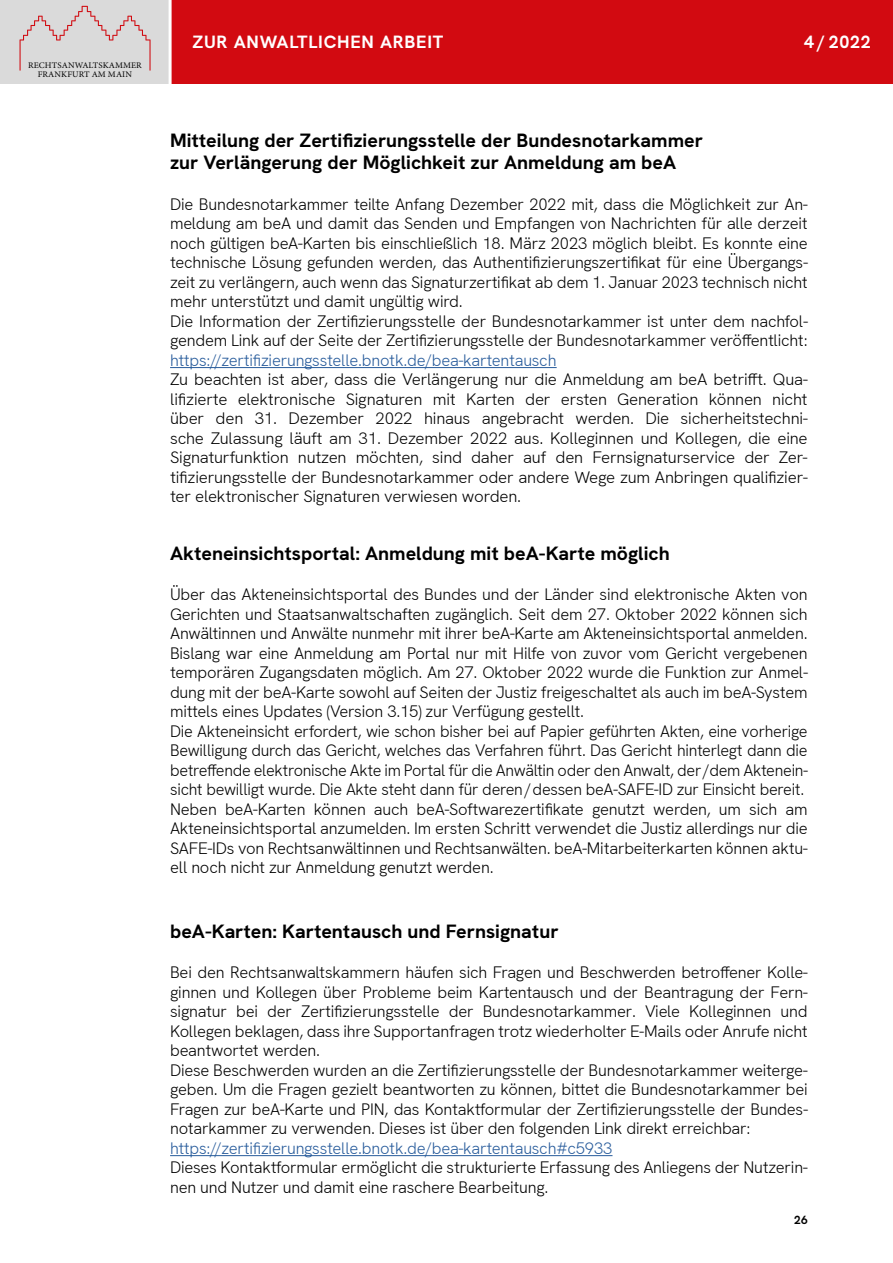
<style>
.page{position:relative;width:893px;height:1263px;background:#fff}
.page>*{position:absolute;margin:0;border:0;box-sizing:border-box;transform-origin:0 0}
.t1{font:700 19.5px/22.5px "HK Grotesk";color:#000}
.t2{font:700 18px "HK Grotesk";letter-spacing:.04em;color:#fff}
.t3{font:300 16.5px/19.5px "HK Grotesk";letter-spacing:-.015em;color:#000}
.t4{font:300 16.5px "HK Grotesk";letter-spacing:-.01em;color:#275b9b}
.t5{font:700 12px "HK Grotesk";color:#000}
.t6{font:8.55px/8.6px "Minion Pro";letter-spacing:.01em;color:#000;text-align:center;scale:1.04 1}
</style>
<div class="page">
<div style="left:0;top:0;width:170px;height:84px;background:#dadada"></div>
<svg style="left:20px;top:6px;width:131px;height:65px"></svg>
<div style="left:170px;top:0;width:723px;height:84px;background:#d20a11"></div>
<hr style="left:169px;top:0;width:3px;height:85px;background:#fff">
<hr style="left:170px;top:367px;width:387px;height:1px;background:#275b9b">
<hr style="left:170px;top:1155px;width:442px;height:1px;background:#275b9b">
<p class="t6" style="left:28px;top:61px;width:111px">RECHTSANWALTSKAMMER<br>FRANKFURT AM MAIN</p>
<p class="t2" style="left:192px;top:30px;width:252px">ZUR ANWALTLICHEN ARBEIT</p>
<p class="t2" style="left:804px;top:30px;width:68px">4 / 2022</p>
<p class="t1" style="left:170px;top:128px;width:534px">Mitteilung der Zertifizierungsstelle der Bundesnotarkammer zur Verlängerung der Möglichkeit zur Anmeldung am beA</p>
<p class="t3" style="left:170px;top:194px;width:639px">Die Bundesnotarkammer teilte Anfang Dezember 2022 mit, dass die Möglichkeit zur An&shy;meldung am beA und damit das Senden und Empfangen von Nachrichten für alle derzeit noch gültigen beA-Karten bis einschließlich 18. März 2023 möglich bleibt. Es konnte eine technische Lösung gefunden werden, das Authentifizierungszertifikat für eine Übergangs&shy;zeit zu verlängern, auch wenn das Signaturzertifikat ab dem 1. Januar 2023 technisch nicht mehr unterstützt und damit ungültig wird.<br>Die Information der Zertifizierungsstelle der Bundesnotarkammer ist unter dem nachfol&shy;gendem Link auf der Seite der Zertifizierungsstelle der Bundesnotarkammer veröffentlicht:</p>
<p class="t4" style="left:170px;top:349px;width:388px">https://zertifizierungsstelle.bnotk.de/bea-kartentausch</p>
<p class="t3" style="left:170px;top:369px;width:639px;text-align:justify">Zu beachten ist aber, dass die Verlängerung nur die Anmeldung am beA betrifft. Qua&shy;lifizierte elektronische Signaturen mit Karten der ersten Generation können nicht über den 31. Dezember 2022 hinaus angebracht werden. Die sicherheitstechni&shy;sche Zulassung läuft am 31. Dezember 2022 aus. Kolleginnen und Kollegen, die eine Signaturfunktion nutzen möchten, sind daher auf den Fernsignaturservice der Zer&shy;tifizierungsstelle der Bundesnotarkammer oder andere Wege zum Anbringen qualifizier&shy;ter elektronischer Signaturen verwiesen worden.</p>
<p class="t1" style="left:170px;top:541px;width:501px">Akteneinsichtsportal: Anmeldung mit beA-Karte möglich</p>
<p class="t3" style="left:170px;top:584px;width:639px">Über das Akteneinsichtsportal des Bundes und der Länder sind elektronische Akten von Gerichten und Staatsanwaltschaften zugänglich. Seit dem 27. Oktober 2022 können sich Anwältinnen und Anwälte nunmehr mit ihrer beA-Karte am Akteneinsichtsportal anmelden.<br>Bislang war eine Anmeldung am Portal nur mit Hilfe von zuvor vom Gericht vergebenen temporären Zugangsdaten möglich. Am 27. Oktober 2022 wurde die Funktion zur Anmel&shy;dung mit der beA-Karte sowohl auf Seiten der Justiz freigeschaltet als auch im beA-System mittels eines Updates (Version 3.15) zur Verfügung gestellt.<br>Die Akteneinsicht erfordert, wie schon bisher bei auf Papier geführten Akten, eine vorherige Bewilligung durch das Gericht, welches das Verfahren führt. Das Gericht hinterlegt dann die betreffende elektronische Akte im Portal für die Anwältin oder den Anwalt, der/dem Aktenein&shy;sicht bewilligt wurde. Die Akte steht dann für deren/dessen beA-SAFE-ID zur Einsicht bereit.<br>Neben beA-Karten können auch beA-Softwarezertifikate genutzt werden, um sich am Akteneinsichtsportal anzumelden. Im ersten Schritt verwendet die Justiz allerdings nur die SAFE-IDs von Rechtsanwältinnen und Rechtsanwälten. beA-Mitarbeiterkarten können aktu&shy;ell noch nicht zur Anmeldung genutzt werden.</p>
<p class="t1" style="left:170px;top:919px;width:390px">beA-Karten: Kartentausch und Fernsignatur</p>
<p class="t3" style="left:170px;top:962px;width:639px">Bei den Rechtsanwaltskammern häufen sich Fragen und Beschwerden betroffener Kolle&shy;ginnen und Kollegen über Probleme beim Kartentausch und der Beantragung der Fern&shy;signatur bei der Zertifizierungsstelle der Bundesnotarkammer. Viele Kolleginnen und Kollegen beklagen, dass ihre Supportanfragen trotz wiederholter E-Mails oder Anrufe nicht beantwortet werden.<br>Diese Beschwerden wurden an die Zertifizierungsstelle der Bundesnotarkammer weiterge&shy;geben. Um die Fragen gezielt beantworten zu können, bittet die Bundesnotarkammer bei Fragen zur beA-Karte und PIN, das Kontaktformular der Zertifizierungsstelle der Bundes&shy;notarkammer zu verwenden. Dieses ist über den folgenden Link direkt erreichbar:</p>
<p class="t4" style="left:170px;top:1137px;width:444px">https://zertifizierungsstelle.bnotk.de/bea-kartentausch#c5933</p>
<p class="t3" style="left:170px;top:1157px;width:639px">Dieses Kontaktformular ermöglicht die strukturierte Erfassung des Anliegens der Nutzerin&shy;nen und Nutzer und damit eine raschere Bearbeitung.</p>
<p class="t5" style="left:794px;top:1212px;width:15px">26</p>
</div>
